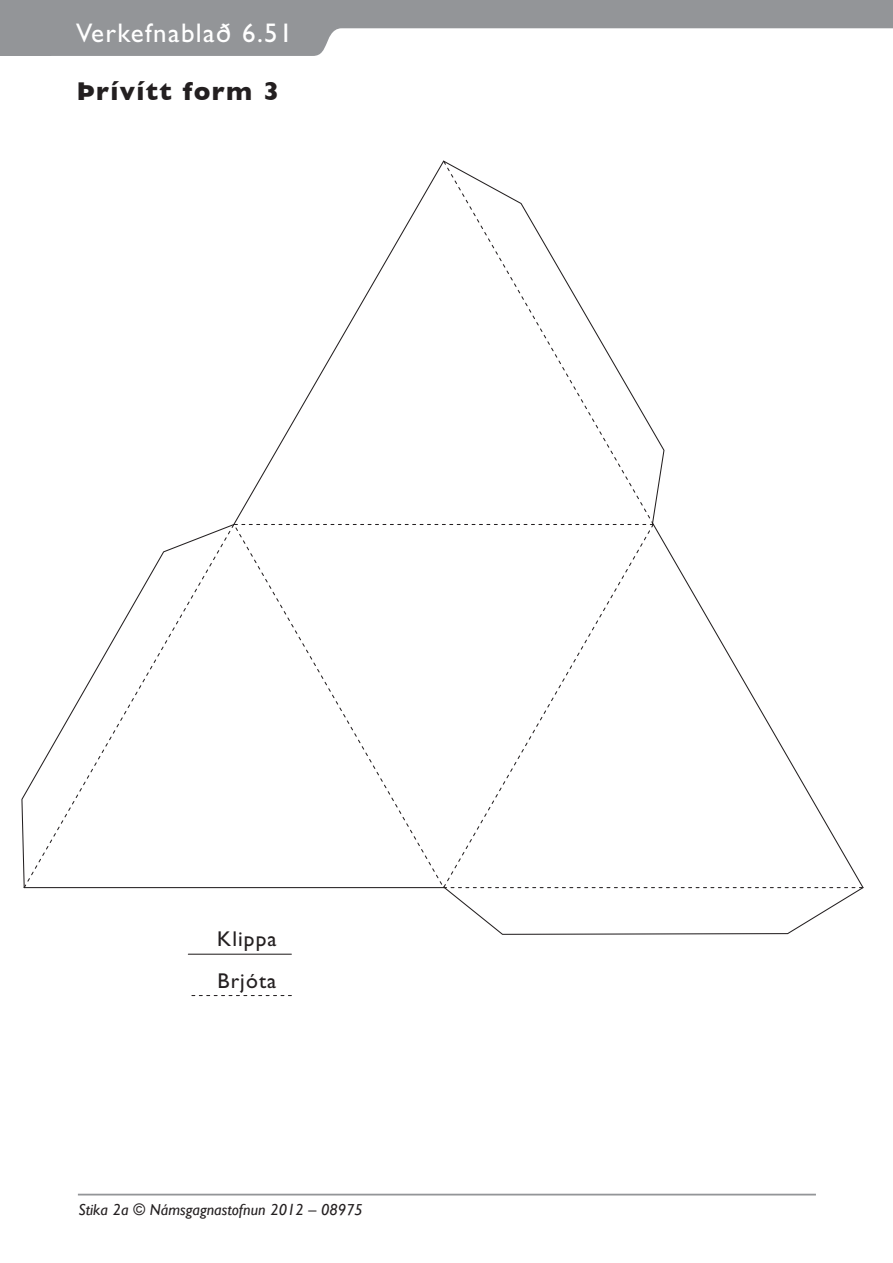
<style>
.page{position:relative;width:893px;height:1263px;background:#fff}
.page>*{position:absolute;margin:0;border:0;box-sizing:border-box;transform-origin:0 0}
.t1{font:27px "Gill Sans CE";letter-spacing:.05em;color:#fff}
.t2{font:700 26.25px "Gill Sans";letter-spacing:.05em;color:#231f20}
.t3{font:21.45px/42px "Gill Sans CE";letter-spacing:.05em;color:#231f20}
.t4{font:italic 15.9px "Gill Sans";color:#231f20}
</style>
<div class="page">
<svg style="left:0;top:0;width:893px;height:56px;fill:#939598"></svg>
<hr style="left:78px;top:1194px;width:738px;height:1px;background:#939598">
<svg style="left:21px;top:524px;width:211px;height:365px"></svg>
<svg style="left:232px;top:523px;width:210px;height:366px"></svg>
<svg style="left:442px;top:161px;width:421px;height:774px"></svg>
<hr style="left:188px;top:954px;width:103px;height:1px;background:#231f20">
<svg style="left:191px;top:995px;width:100px;height:1px"></svg>
<h1 class="t1" style="left:76px;top:17px;width:218px">Verkefnablað 6.51</h1>
<h2 class="t2" style="left:76px;top:76px;width:204px">Þrívítt form 3</h2>
<h3 class="t3" style="left:217px;top:918px;width:61px">Klippa<br>Brjóta</h3>
<p class="t4" style="left:78px;top:1200px;width:286px">Stika 2a © Námsgagnastofnun 2012 – 08975</p>
</div>
